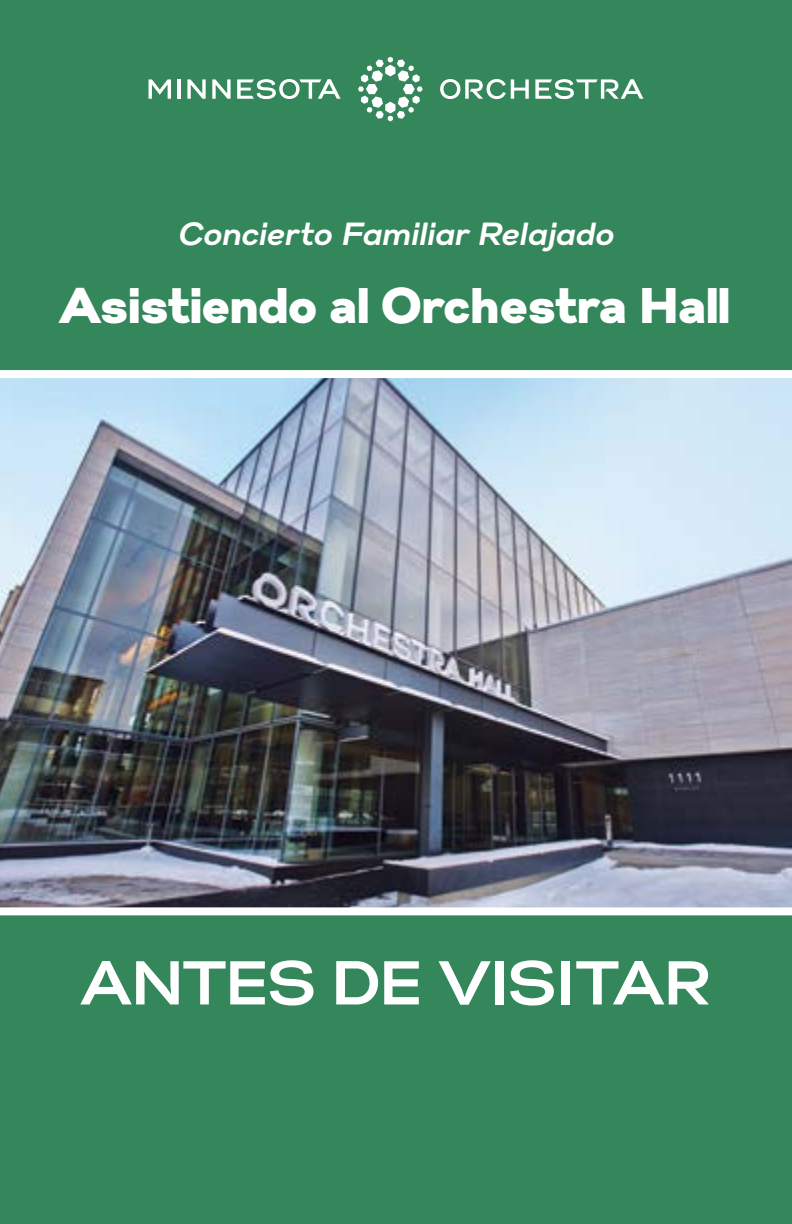
<style>
.page{position:relative;width:792px;height:1224px;background:#fff}
.page>*{position:absolute;margin:0;border:0;box-sizing:border-box;transform-origin:0 0}
.t1{font:700 61.8px "Gabriel Orchestra";letter-spacing:.02em;color:#fff}
.t2{font:900 50px "Gabriel Orchestra";color:#fff}
.t3{font:italic 700 32px "Gabriel Orchestra";letter-spacing:.01em;color:#fff}
</style>
<div class="page">
<div style="left:0;top:0;width:792px;height:417px;background:#34865b"></div>
<div style="left:0;top:914px;width:792px;height:310px;background:#34865b"></div>
<svg style="left:535px;top:79px;width:108px;height:20px"></svg>
<svg style="left:440px;top:79px;width:89px;height:20px"></svg>
<hr style="left:178px;top:79px;width:3px;height:20px;background:#fff">
<svg style="left:187px;top:79px;width:19px;height:20px"></svg>
<svg style="left:212px;top:79px;width:19px;height:20px"></svg>
<svg style="left:237px;top:79px;width:104px;height:20px"></svg>
<svg style="left:149px;top:79px;width:22px;height:20px"></svg>
<svg style="left:358px;top:57px;width:65px;height:64px"></svg>
<img style="left:0;top:370px;width:792px;height:546px">
<p class="t3" style="left:178px;top:214px;width:437px">Concierto Familiar Relajado</p>
<h2 class="t2" style="left:61px;top:275px;width:671px">Asistiendo al Orchestra Hall</h2>
<h1 class="t1" style="left:82px;top:946px;width:630px">ANTES DE VISITAR</h1>
</div>
